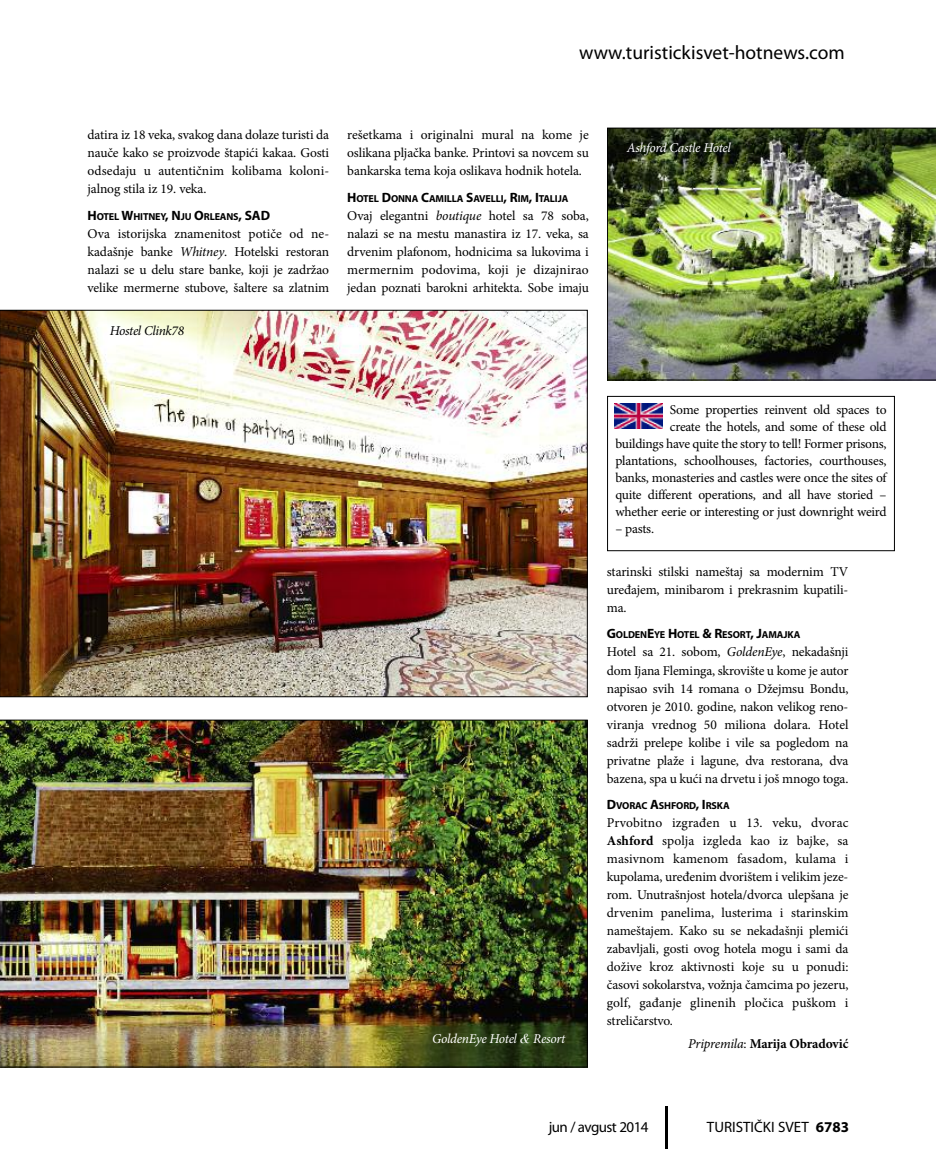
<style>
.page{position:relative;width:936px;height:1149px;background:#fff}
.page>*{position:absolute;margin:0;border:0;box-sizing:border-box;transform-origin:0 0}
.t1{font:19.5px "Myriad Pro";color:#000}
.t2{font:15px "Myriad Pro";color:#000}
.t3{font:13.5px/18px "Minion Pro";letter-spacing:-.015em;color:#000;text-align:justify}
.t4{font:italic 13.5px "Minion Pro";letter-spacing:-.03em;color:#fff}
.t5{font:700 13.5px "Minion Pro";letter-spacing:-.01em;color:#000}
.t6{font:italic 13.5px "Minion Pro";letter-spacing:-.03em;color:#000}
.t7{font:700 10.2px "Myriad Pro";letter-spacing:-.015em;color:#000}
.s1{font-size:13.5px}
.s2{font-style:italic}
.s3{font-family:"Times New Roman"}
.s4{font-weight:700}
.s5{font-weight:400;font-style:italic}
.s6{font-weight:400}
</style>
<div class="page">
<hr style="left:665px;top:1106px;width:2px;height:42px;background:#000">
<img style="left:0;top:719px;width:587px;height:348px">
<img style="left:2px;top:312px;width:583px;height:383px">
<img style="left:607px;top:128px;width:328px;height:252px">
<div style="left:607px;top:396px;width:287px;height:155px;border:1px solid #000"></div>
<img style="left:614px;top:403px;width:48px;height:26px">
<h1 class="t1" style="left:579px;top:45px;width:267px">www.turistickisvet-hotnews.com</h1>
<p class="t3" style="left:88px;top:127px;width:243px">datira iz 18 veka, svakog dana dolaze turisti da nauče kako se proizvode štapići kakaa. Gosti odsedaju u autentičnim kolibama koloni&shy;jalnog stila iz 19. veka.</p>
<p class="t7" style="left:88px;top:212px;width:184px"><span class="s1">H</span>OTEL <span class="s1">W</span>HITNEY<span class="s1">, N</span>JU <span class="s1">O</span>RLEANS<span class="s1">, SAD</span></p>
<p class="t3" style="left:88px;top:225px;width:243px">Ova istorijska znamenitost potiče od ne&shy;kadašnje banke <span class="s2">Whitney</span>. Hotelski restoran nalazi se u delu stare banke, koji je zadržao velike mermerne stubove, šaltere sa zlatnim</p>
<p class="t6" style="left:110px;top:325px;width:76px">Hostel Clink78</p>
<p class="t3" style="left:347px;top:127px;width:243px">rešetkama i originalni mural na kome je oslikana pljačka banke. Printovi sa novcem su bankarska tema koja oslikava hodnik hotela.</p>
<p class="t7" style="left:347px;top:194px;width:222px"><span class="s1">H</span>OTEL <span class="s1">D</span>ONNA <span class="s1">C</span>AMILLA <span class="s1">S</span>AVELLI<span class="s1">, R</span>IM<span class="s1">, I</span>TALIJA</p>
<p class="t3" style="left:347px;top:207px;width:243px">Ovaj elegantni <span class="s2">boutique</span> hotel sa 78 soba, nalazi se na mestu manastira iz 17. veka, sa drvenim plafonom, hodnicima sa lukovima i mermernim podovima, koji je dizajnirao jedan poznati barokni arhitekta. Sobe imaju</p>
<p class="t4" style="left:627px;top:142px;width:105px">Ashford Castle Hotel</p>
<p class="t4" style="left:432px;top:1032px;width:135px">GoldenEye Hotel <span class="s3">&amp;</span> Resort</p>
<p class="t3" style="left:615px;top:402px;width:272px;line-height:17px;text-align:right">Some properties reinvent old spaces to<br>create the hotels, and some of these old<br>buildings have quite the story to tell! Former prisons, plantations, schoolhouses, factories, courthouses, banks, monasteries and castles were once the sites of quite different operations, and all have storied – whether eerie or interesting or just downright weird</p>
<p class="t3" style="left:615px;top:520px;width:40px">– pasts.</p>
<p class="t3" style="left:606px;top:563px;width:243px">starinski stilski nameštaj sa modernim TV uređajem, minibarom i prekrasnim kupatili&shy;ma.</p>
<p class="t7" style="left:606px;top:631px;width:195px"><span class="s1">G</span>OLDEN<span class="s1">E</span>YE <span class="s1">H</span>OTEL <span class="s1">&amp; R</span>ESORT<span class="s1">, J</span>AMAJKA</p>
<p class="t3" style="left:606px;top:644px;width:243px">Hotel sa 21. sobom, <span class="s2">GoldenEye</span>, nekadašnji dom Ijana Fleminga, skrovište u kome je autor napisao svih 14 romana o Džejmsu Bondu, otvoren je 2010. godine, nakon velikog reno&shy;viranja vrednog 50 miliona dolara. Hotel sadrži prelepe kolibe i vile sa pogledom na privatne plaže i lagune, dva restorana, dva bazena, spa u kući na drvetu i još mnogo toga.</p>
<p class="t7" style="left:606px;top:801px;width:124px"><span class="s1">D</span>VORAC <span class="s1">A</span>SHFORD<span class="s1">, I</span>RSKA</p>
<p class="t3" style="left:606px;top:814px;width:243px">Prvobitno izgrađen u 13. veku, dvorac <span class="s4">ashford</span> spolja izgleda kao iz bajke, sa masivnom kamenom fasadom, kulama i kupolama, uređenim dvorištem i velikim jeze&shy;rom. Unutrašnjost hotela/dvorca ulepšana je drvenim panelima, lusterima i starinskim nameštajem. Kako su se nekadašnji plemići zabavljali, gosti ovog hotela mogu i sami da dožive kroz aktivnosti koje su u ponudi: časovi sokolarstva, vožnja čamcima po jezeru, golf, gađanje glinenih pločica puškom i streličarstvo.</p>
<p class="t5" style="left:688px;top:1037px;width:162px"><span class="s5">Pripremila</span><span class="s6">:</span> marija obradović</p>
<p class="t2" style="left:548px;top:1120px;width:101px">jun / avgust 2014</p>
<p class="t2" style="left:707px;top:1120px;width:144px">tUristiČki svet <span class="s4">6783</span></p>
</div>
